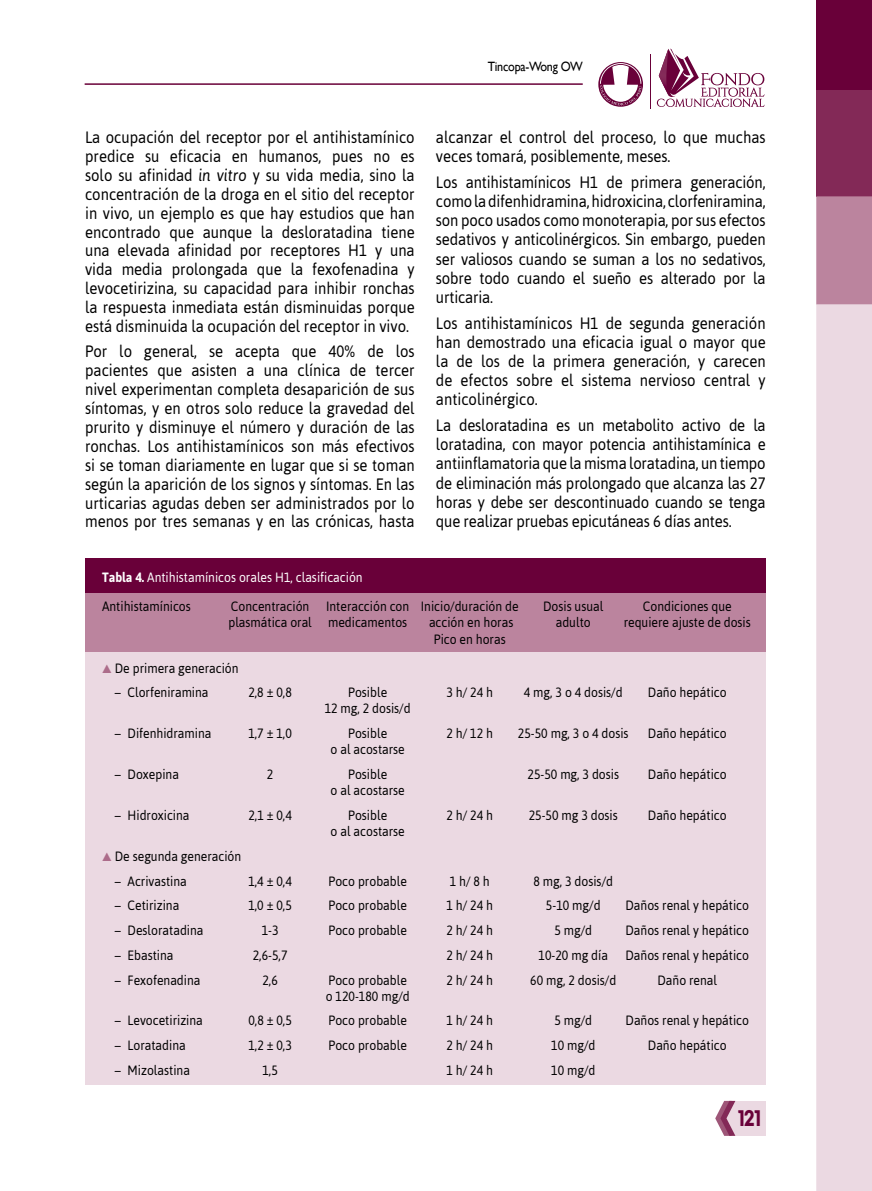
<style>
.page{position:relative;width:872px;height:1191px;background:#fff}
.page>*{position:absolute;margin:0;border:0;box-sizing:border-box;transform-origin:0 0}
.t1{font:22.5px "Milocha";color:#690039;scale:.87 1}
.t2{font:16.5px/18.9px "Asap";color:#000;text-align:justify;scale:.9 1}
.t3{font:13.5px "Asap";color:#000;scale:.9 1}
.t4{font:13.5px/29px "Asap";color:#fff;scale:.9 1}
.t5{font:13.5px "Gill Sans";letter-spacing:-.02em;color:#000;scale:.9 1}
.s1{font-style:italic}
.s2{font-weight:700}
.s3{color:#000}
.s4{color:#ac6c8a}
</style>
<div class="page">
<div style="left:724px;top:1100px;width:41px;height:35px;background:#ebd9e2"></div>
<svg style="left:715px;top:1100px;width:20px;height:35px"></svg>
<div style="left:816px;top:0;width:56px;height:90px;background:#690039"></div>
<div style="left:816px;top:90px;width:56px;height:106px;background:#832957"></div>
<div style="left:816px;top:196px;width:56px;height:109px;background:#bb849e"></div>
<svg style="left:816px;top:305px;width:56px;height:886px;background:#ebd9e2"></svg>
<svg style="left:598px;top:62px;width:45px;height:45px"></svg>
<svg style="left:600px;top:63px;width:41px;height:42px"></svg>
<hr style="left:650px;top:54px;width:1px;height:55px;background:#690039">
<svg style="left:657px;top:49px;width:107px;height:58px"></svg>
<hr style="left:85px;top:83px;width:498px;height:2px;background:#690039">
<div style="left:85px;top:568px;width:680px;height:517px;background:#ebd9e2"></div>
<div style="left:85px;top:559px;width:680px;height:34px;background:#690039"></div>
<div style="left:85px;top:593px;width:680px;height:58px;background:#bb849e"></div>
<p class="t5" style="left:488px;top:58px;width:107px">Tincopa-Wong OW</p>
<p class="t2" style="left:85px;top:128px;width:368px">La ocupación del receptor por el antihistamínico predice su eficacia en humanos, pues no es solo su afinidad <span class="s1">in vitro</span> y su vida media, sino la concentración de la droga en el sitio del receptor in vivo, un ejemplo es que hay estudios que han encontrado que aunque la desloratadina tiene una elevada afinidad por receptores H1 y una vida media prolongada que la fexofenadina y levocetirizina, su capacidad para inhibir ronchas la respuesta inmediata están disminuidas porque está disminuida la ocupación del receptor in vivo.</p>
<p class="t2" style="left:85px;top:342px;width:368px">Por lo general, se acepta que 40% de los pacientes que asisten a una clínica de tercer nivel experimentan completa desaparición de sus síntomas, y en otros solo reduce la gravedad del prurito y disminuye el número y duración de las ronchas. Los antihistamínicos son más efectivos si se toman diariamente en lugar que si se toman según la aparición de los signos y síntomas. En las urticarias agudas deben ser administrados por lo menos por tres semanas y en las crónicas, hasta</p>
<p class="t2" style="left:436px;top:127px;width:368px">alcanzar el control del proceso, lo que muchas veces tomará, posiblemente, meses.</p>
<p class="t2" style="left:436px;top:172px;width:368px">Los antihistamínicos H1 de primera generación, como la difenhidramina, hidroxicina, clorfeniramina, son poco usados como monoterapia, por sus efectos sedativos y anticolinérgicos. Sin embargo, pueden ser valiosos cuando se suman a los no sedativos, sobre todo cuando el sueño es alterado por la urticaria.</p>
<p class="t2" style="left:436px;top:313px;width:368px">Los antihistamínicos H1 de segunda generación han demostrado una eficacia igual o mayor que la de los de la primera generación, y carecen de efectos sobre el sistema nervioso central y anticolinérgico.</p>
<p class="t2" style="left:436px;top:415px;width:368px">La desloratadina es un metabolito activo de la loratadina, con mayor potencia antihistamínica e antiinflamatoria que la misma loratadina, un tiempo de eliminación más prolongado que alcanza las 27 horas y debe ser descontinuado cuando se tenga que realizar pruebas epicutáneas 6 días antes.</p>
<p class="t4" style="left:102px;top:563px;width:291px"><span class="s2">Tabla 4.</span> Antihistamínicos orales H1, clasificación<br><span class="s3">Antihistamínicos</span></p>
<p class="t3" style="left:231px;top:598px;width:321px">Concentración Interacción con Inicio/duración de</p>
<p class="t3" style="left:543px;top:598px;width:69px">Dosis usual</p>
<p class="t3" style="left:643px;top:598px;width:100px">Condiciones que</p>
<p class="t3" style="left:228px;top:615px;width:200px">plasmática oral medicamentos</p>
<p class="t3" style="left:429px;top:615px;width:95px">acción en horas</p>
<p class="t3" style="left:556px;top:615px;width:40px">adulto</p>
<p class="t3" style="left:624px;top:615px;width:143px">requiere ajuste de dosis</p>
<p class="t3" style="left:434px;top:631px;width:81px">Pico en horas</p>
<p class="t3" style="left:102px;top:660px;width:153px"><span class="s4">▲</span> De primera generación</p>
<p class="t3" style="left:115px;top:684px;width:106px">– Clorfeniramina</p>
<p class="t3" style="left:248px;top:684px;width:50px">2,8 ± 0,8</p>
<p class="t3" style="left:348px;top:684px;width:45px">Posible</p>
<p class="t3" style="left:446px;top:684px;width:53px">3 h/ 24 h</p>
<p class="t3" style="left:524px;top:684px;width:111px">4 mg, 3 o 4 dosis/d</p>
<p class="t3" style="left:648px;top:684px;width:89px">Daño hepático</p>
<p class="t3" style="left:325px;top:701px;width:97px">12 mg, 2 dosis/d</p>
<p class="t3" style="left:115px;top:725px;width:109px">– Difenhidramina</p>
<p class="t3" style="left:248px;top:725px;width:50px">1,7 ± 1,0</p>
<p class="t3" style="left:348px;top:725px;width:45px">Posible</p>
<p class="t3" style="left:446px;top:725px;width:53px">2 h/ 12 h</p>
<p class="t3" style="left:518px;top:725px;width:125px">25-50 mg, 3 o 4 dosis</p>
<p class="t3" style="left:648px;top:725px;width:89px">Daño hepático</p>
<p class="t3" style="left:330px;top:742px;width:84px">o al acostarse</p>
<p class="t3" style="left:115px;top:766px;width:73px">– Doxepina</p>
<p class="t3" style="left:267px;top:766px;width:9px">2</p>
<p class="t3" style="left:348px;top:766px;width:45px">Posible</p>
<p class="t3" style="left:527px;top:766px;width:103px">25-50 mg, 3 dosis</p>
<p class="t3" style="left:648px;top:766px;width:89px">Daño hepático</p>
<p class="t3" style="left:330px;top:782px;width:84px">o al acostarse</p>
<p class="t3" style="left:115px;top:807px;width:85px">– Hidroxicina</p>
<p class="t3" style="left:248px;top:807px;width:50px">2,1 ± 0,4</p>
<p class="t3" style="left:348px;top:807px;width:45px">Posible</p>
<p class="t3" style="left:446px;top:807px;width:53px">2 h/ 24 h</p>
<p class="t3" style="left:529px;top:807px;width:101px">25-50 mg 3 dosis</p>
<p class="t3" style="left:648px;top:807px;width:89px">Daño hepático</p>
<p class="t3" style="left:330px;top:823px;width:84px">o al acostarse</p>
<p class="t3" style="left:102px;top:848px;width:156px"><span class="s4">▲</span> De segunda generación</p>
<p class="t3" style="left:115px;top:873px;width:82px">– Acrivastina</p>
<p class="t3" style="left:248px;top:873px;width:50px">1,4 ± 0,4</p>
<p class="t3" style="left:328px;top:873px;width:89px">Poco probable</p>
<p class="t3" style="left:450px;top:873px;width:46px">1 h/ 8 h</p>
<p class="t3" style="left:533px;top:873px;width:90px">8 mg, 3 dosis/d</p>
<p class="t3" style="left:115px;top:897px;width:73px">– Cetirizina</p>
<p class="t3" style="left:248px;top:897px;width:50px">1,0 ± 0,5</p>
<p class="t3" style="left:328px;top:897px;width:89px">Poco probable</p>
<p class="t3" style="left:446px;top:897px;width:53px">1 h/ 24 h</p>
<p class="t3" style="left:546px;top:897px;width:62px">5-10 mg/d</p>
<p class="t3" style="left:625px;top:897px;width:139px">Daños renal y hepático</p>
<p class="t3" style="left:115px;top:922px;width:100px">– Desloratadina</p>
<p class="t3" style="left:262px;top:922px;width:20px">1-3</p>
<p class="t3" style="left:328px;top:922px;width:89px">Poco probable</p>
<p class="t3" style="left:446px;top:922px;width:53px">2 h/ 24 h</p>
<p class="t3" style="left:554px;top:922px;width:43px">5 mg/d</p>
<p class="t3" style="left:625px;top:922px;width:139px">Daños renal y hepático</p>
<p class="t3" style="left:115px;top:947px;width:67px">– Ebastina</p>
<p class="t3" style="left:253px;top:947px;width:40px">2,6-5,7</p>
<p class="t3" style="left:446px;top:947px;width:53px">2 h/ 24 h</p>
<p class="t3" style="left:538px;top:947px;width:79px">10-20 mg día</p>
<p class="t3" style="left:625px;top:947px;width:139px">Daños renal y hepático</p>
<p class="t3" style="left:115px;top:972px;width:97px">– Fexofenadina</p>
<p class="t3" style="left:262px;top:972px;width:19px">2,6</p>
<p class="t3" style="left:328px;top:972px;width:89px">Poco probable</p>
<p class="t3" style="left:446px;top:972px;width:53px">2 h/ 24 h</p>
<p class="t3" style="left:530px;top:972px;width:97px">60 mg, 2 dosis/d</p>
<p class="t3" style="left:657px;top:972px;width:68px">Daño renal</p>
<p class="t3" style="left:326px;top:988px;width:95px">o 120-180 mg/d</p>
<p class="t3" style="left:115px;top:1012px;width:99px">– Levocetirizina</p>
<p class="t3" style="left:248px;top:1012px;width:50px">0,8 ± 0,5</p>
<p class="t3" style="left:328px;top:1012px;width:89px">Poco probable</p>
<p class="t3" style="left:446px;top:1012px;width:53px">1 h/ 24 h</p>
<p class="t3" style="left:554px;top:1012px;width:43px">5 mg/d</p>
<p class="t3" style="left:625px;top:1012px;width:139px">Daños renal y hepático</p>
<p class="t3" style="left:115px;top:1037px;width:80px">– Loratadina</p>
<p class="t3" style="left:248px;top:1037px;width:50px">1,2 ± 0,3</p>
<p class="t3" style="left:328px;top:1037px;width:89px">Poco probable</p>
<p class="t3" style="left:446px;top:1037px;width:53px">2 h/ 24 h</p>
<p class="t3" style="left:551px;top:1037px;width:51px">10 mg/d</p>
<p class="t3" style="left:648px;top:1037px;width:89px">Daño hepático</p>
<p class="t3" style="left:115px;top:1062px;width:85px">– Mizolastina</p>
<p class="t3" style="left:262px;top:1062px;width:19px">1,5</p>
<p class="t3" style="left:446px;top:1062px;width:53px">1 h/ 24 h</p>
<p class="t3" style="left:551px;top:1062px;width:51px">10 mg/d</p>
<h1 class="t1" style="left:738px;top:1105px;width:27px">121</h1>
</div>
